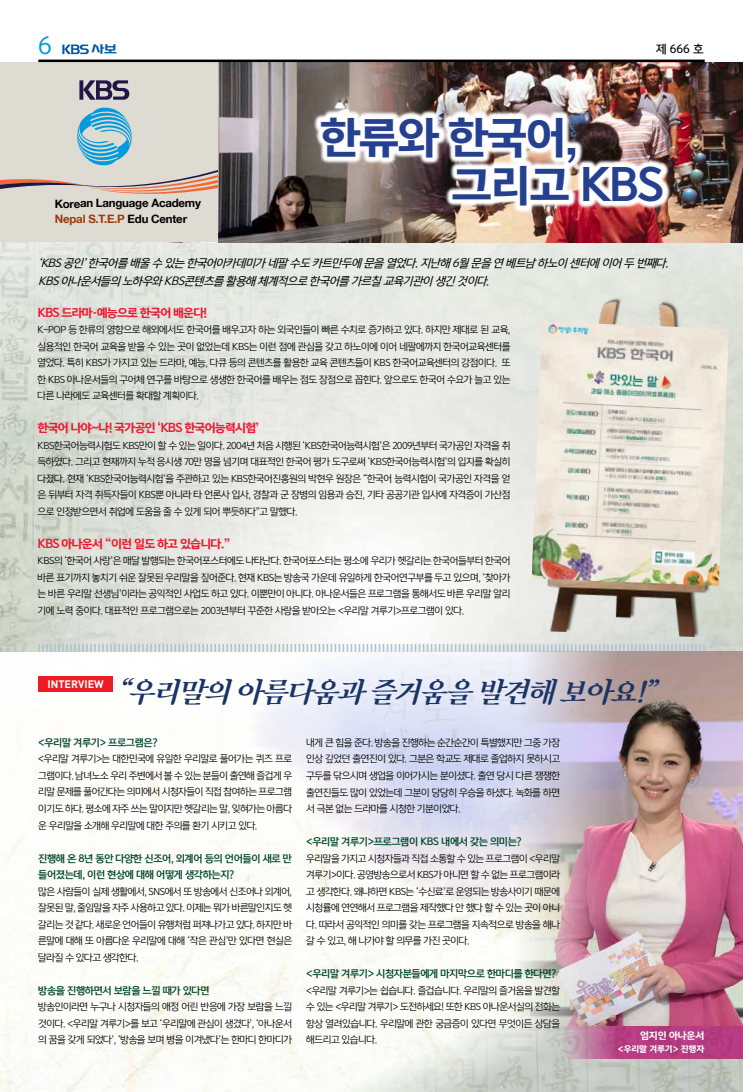
<style>
.page{position:relative;width:743px;height:1092px;background:#fff}
.page>*{position:absolute;margin:0;border:0;box-sizing:border-box;transform-origin:0 0}
.t1{font:40.6px/48px "Yoon Gothic Pro 780";letter-spacing:-.04em;color:#24408f}
.t2{font:italic 27px "Yoon Myungjo Pro 760";color:#1a3466}
.t3{font:23px "Yoon Gothic Pro 750";color:#0095da}
.t4{font:14.5px "KBSCI";color:#005aaa}
.t5{font:700 11.5px/15.9px "Helvetica 75";letter-spacing:-.025em;color:#000}
.t6{font:italic 11px/18px "Yoon Gothic Pro 750";color:#000}
.t7{font:11px "Yoon Gothic Pro 780";letter-spacing:-.075em;color:#ed1a31}
.t8{font:11px "Yoon Gothic Pro 760";color:#000}
.t9{font:700 10.8px "DIN";color:#fff}
.t10{font:9.5px/16.5px "Yoon Gothic Pro 740";letter-spacing:-.05em;color:#000;text-align:justify}
.t11{font:9.5px/16.5px "Yoon Gothic Pro 770";letter-spacing:-.05em;color:#004527}
.t12{font:9px "Yoon Gothic Pro 780";letter-spacing:-.025em;color:#fff}
.t13{font:8px "Yoon Gothic Pro 780";letter-spacing:-.025em;color:#fff}
.s1{color:#9f390b}
</style>
<div class="page">
<img style="left:0;top:60px;width:743px;height:586px">
<img style="left:0;top:646px;width:743px;height:380px">
<div style="left:38px;top:676px;width:75px;height:16px;background:#ed1b23"></div>
<svg style="left:38px;top:643px;width:500px;height:8px"></svg>
<img style="left:514px;top:651px;width:229px;height:375px">
<img style="left:0;top:1026px;width:743px;height:65px">
<svg style="left:554px;top:1026px;width:189px;height:32px;fill:#b93c85"></svg>
<img style="left:538px;top:585px;width:182px;height:70px">
<img style="left:546px;top:287px;width:192px;height:83px">
<img style="left:531px;top:321px;width:198px;height:264px">
<img style="left:439px;top:62px;width:304px;height:180px">
<div style="left:0;top:62px;width:337px;height:180px;background:#dedbd3"></div>
<svg style="left:0;top:80px;width:218px;height:114px"></svg>
<img style="left:218px;top:62px;width:221px;height:180px">
<img style="left:313px;top:109px;width:358px;height:105px">
<hr style="left:38px;top:60px;width:666px;height:2px;background:#000">
<svg style="left:62px;top:44px;width:27px;height:10px"></svg>
<h3 class="t3" style="left:38px;top:30px;width:15px">6</h3>
<h3 class="t4" style="left:91px;top:43px;width:27px">사보</h3>
<p class="t8" style="left:656px;top:41px;width:49px">제 666 호</p>
<p class="t5" style="left:55px;top:195px;width:148px">Korean Language Academy<br><span class="s1">Nepal S.T.E.P</span> Edu Center</p>
<h1 class="t1" style="left:451px;top:113px;width:214px;text-indent:-132px">한류와 한국어, 그리고 KBS</h1>
<p class="t6" style="left:38px;top:254px;width:635px">‘KBS공인’한국어를 배울 수 있는 한국어아카데미가 네팔 수도 카트만두에 문을 열었다.지난해 6월 문을 연 베트남 하노이 센터에 이어 두 번째다.<br>KBS아나운서들의 노하우와 KBS콘텐츠를 활용해 체계적으로 한국어를 가르칠 교육기관이 생긴 것이다.</p>
<p class="t7" style="left:38px;top:304px;width:171px">KBS 드라마· 예능으로 한국어 배운다!</p>
<p class="t10" style="left:38px;top:321px;width:474px">K-POP 등 한류의 영향으로 해외에서도 한국어를 배우고자 하는 외국인들이 빠른 수치로 증가하고 있다. 하지만 제대로 된 교육, 실용적인 한국어 교육을 받을 수 있는 곳이 없었는데 KBS는 이런 점에 관심을 갖고 하노이에 이어 네팔에까지 한국어교육센터를 열었다. 특히 KBS가 가지고 있는 드라마, 예능, 다큐 등의 콘텐츠를 활용한 교육 콘텐츠들이 KBS 한국어교육센터의 강점이다. 또 한 KBS 아나운서들의 구어체 연구를 바탕으로 생생한 한국어를 배우는 점도 장점으로 꼽힌다. 앞으로도 한국어 수요가 늘고 있는 다른 나라에도 교육센터를 확대할 계획이다.</p>
<p class="t7" style="left:38px;top:419px;width:223px">한국어 나야~나! 국가공인 ‘KBS 한국어능력시험’</p>
<p class="t10" style="left:38px;top:437px;width:474px">KBS한국어능력시험도 KBS만이 할 수 있는 일이다. 2004년 처음 시행된 ‘KBS한국어능력시험’은 2009년부터 국가공인 자격을 취 득하였다. 그리고 현재까지 누적 응시생 70만 명을 넘기며 대표적인 한국어 평가 도구로써 ‘KBS한국어능력시험’의 입지를 확실히 다졌다. 현재 ‘KBS한국어능력시험’을 주관하고 있는 KBS한국어진흥원의 박현우 원장은 “한국어 능력시험이 국가공인 자격을 얻 은 뒤부터 자격 취득자들이 KBS뿐 아니라 타 언론사 입사, 경찰과 군 장병의 임용과 승진, 기타 공공기관 입사에 자격증이 가산점 으로 인정받으면서 취업에 도움을 줄 수 있게 되어 뿌듯하다”고 말했다.</p>
<p class="t7" style="left:38px;top:535px;width:195px">KBS 아나운서 “이런 일도 하고 있습니다.”</p>
<p class="t10" style="left:38px;top:552px;width:474px">KBS의 ‘한국어 사랑’은 매달 발행되는 한국어포스터에도 나타난다. 한국어포스터는 평소에 우리가 헷갈리는 한국어들부터 한국어 바른 표기까지 놓치기 쉬운 잘못된 우리말을 짚어준다. 현재 KBS는 방송국 가운데 유일하게 한국어연구부를 두고 있으며, ‘찾아가 는 바른 우리말 선생님’이라는 공익적인 사업도 하고 있다. 이뿐만이 아니다. 아나운서들은 프로그램을 통해서도 바른 우리말 알리 기에 노력 중이다. 대표적인 프로그램으로는 2003년부터 꾸준한 사랑을 받아오는 &lt;우리말 겨루기&gt;프로그램이 있다.</p>
<p class="t9" style="left:47px;top:677px;width:58px">INTERVIEW</p>
<h2 class="t2" style="left:118px;top:674px;width:548px">“우리말의 아름다움과 즐거움을 발견해 보아요!”</h2>
<p class="t11" style="left:38px;top:734px;width:121px">&lt;우리말 겨루기&gt; 프로그램은?</p>
<p class="t10" style="left:38px;top:750px;width:255px">&lt;우리말 겨루기&gt;는 대한민국에 유일한 우리말로 풀어가는 퀴즈 프로 그램이다. 남녀노소 우리 주변에서 볼 수 있는 분들이 출연해 즐겁게 우 리말 문제를 풀어간다는 의미에서 시청자들이 직접 참여하는 프로그램 이기도 하다. 평소에 자주 쓰는 말이지만 헷갈리는 말, 잊혀가는 아름다 운 우리말을 소개해 우리말에 대한 주의를 환기 시키고 있다.</p>
<p class="t11" style="left:38px;top:849px;width:255px">진행해 온 8년 동안 다양한 신조어, 외계어 등의 언어들이 새로 만 들어졌는데, 이런 현상에 대해 어떻게 생각하는지?</p>
<p class="t10" style="left:38px;top:882px;width:255px">많은 사람들이 실제 생활에서, SNS에서 또 방송에서 신조어나 외계어, 잘못된 말, 줄임말을 자주 사용하고 있다. 이제는 뭐가 바른말인지도 헷 갈리는 것 같다. 새로운 언어들이 유행처럼 퍼져나가고 있다. 하지만 바 른말에 대해 또 아름다운 우리말에 대해 ‘작은 관심’만 있다면 현실은 달라질 수 있다고 생각한다.</p>
<p class="t11" style="left:38px;top:981px;width:173px">방송을 진행하면서 보람을 느낄 때가 있다면</p>
<p class="t10" style="left:38px;top:998px;width:255px">방송인이라면 누구나 시청자들의 애정 어린 반응에 가장 보람을 느낄 것이다. &lt;우리말 겨루기&gt;를 보고 ‘우리말에 관심이 생겼다’, ‘아나운서 의 꿈을 갖게 되었다’, ‘방송을 보며 병을 이겨냈다’는 한마디 한마디가</p>
<p class="t10" style="left:306px;top:734px;width:255px">내게 큰 힘을 준다. 방송을 진행하는 순간순간이 특별했지만 그중 가장 인상 깊었던 출연진이 있다. 그분은 학교도 제대로 졸업하지 못하시고 구두를 닦으시며 생업을 이어가시는 분이셨다. 출연 당시 다른 쟁쟁한 출연진들도 많이 있었는데 그분이 당당히 우승을 하셨다. 녹화를 하면 서 극본 없는 드라마를 시청한 기분이었다.</p>
<p class="t11" style="left:306px;top:833px;width:217px">&lt;우리말 겨루기&gt;프로그램이 KBS 내에서 갖는 의미는?</p>
<p class="t10" style="left:306px;top:849px;width:255px">우리말을 가지고 시청자들과 직접 소통할 수 있는 프로그램이 &lt;우리말 겨루기&gt;이다. 공영방송으로서 KBS가 아니면 할 수 없는 프로그램이라 고 생각한다. 왜냐하면 KBS는 ‘수신료’로 운영되는 방송사이기 때문에 시청률에 연연해서 프로그램을 제작했다 안 했다 할 수 있는 곳이 아니 다. 따라서 공익적인 의미를 갖는 프로그램을 지속적으로 방송을 해나 갈 수 있고, 해 나가야 할 의무를 가진 곳이다.</p>
<p class="t11" style="left:306px;top:965px;width:252px">&lt;우리말 겨루기&gt; 시청자분들에게 마지막으로 한마디를 한다면?</p>
<p class="t10" style="left:306px;top:981px;width:255px">&lt;우리말 겨루기&gt;는 쉽습니다. 즐겁습니다. 우리말의 즐거움을 발견할 수 있는 &lt;우리말 겨루기&gt; 도전하세요! 또한 KBS 아나운서실의 전화는 항상 열려있습니다. 우리말에 관한 궁금증이 있다면 무엇이든 상담을 해드리고 있습니다.</p>
<p class="t12" style="left:640px;top:1028px;width:66px">엄지인 아나운서</p>
<p class="t13" style="left:618px;top:1042px;width:88px">&lt;우리말 겨루기&gt; 진행자</p>
</div>
